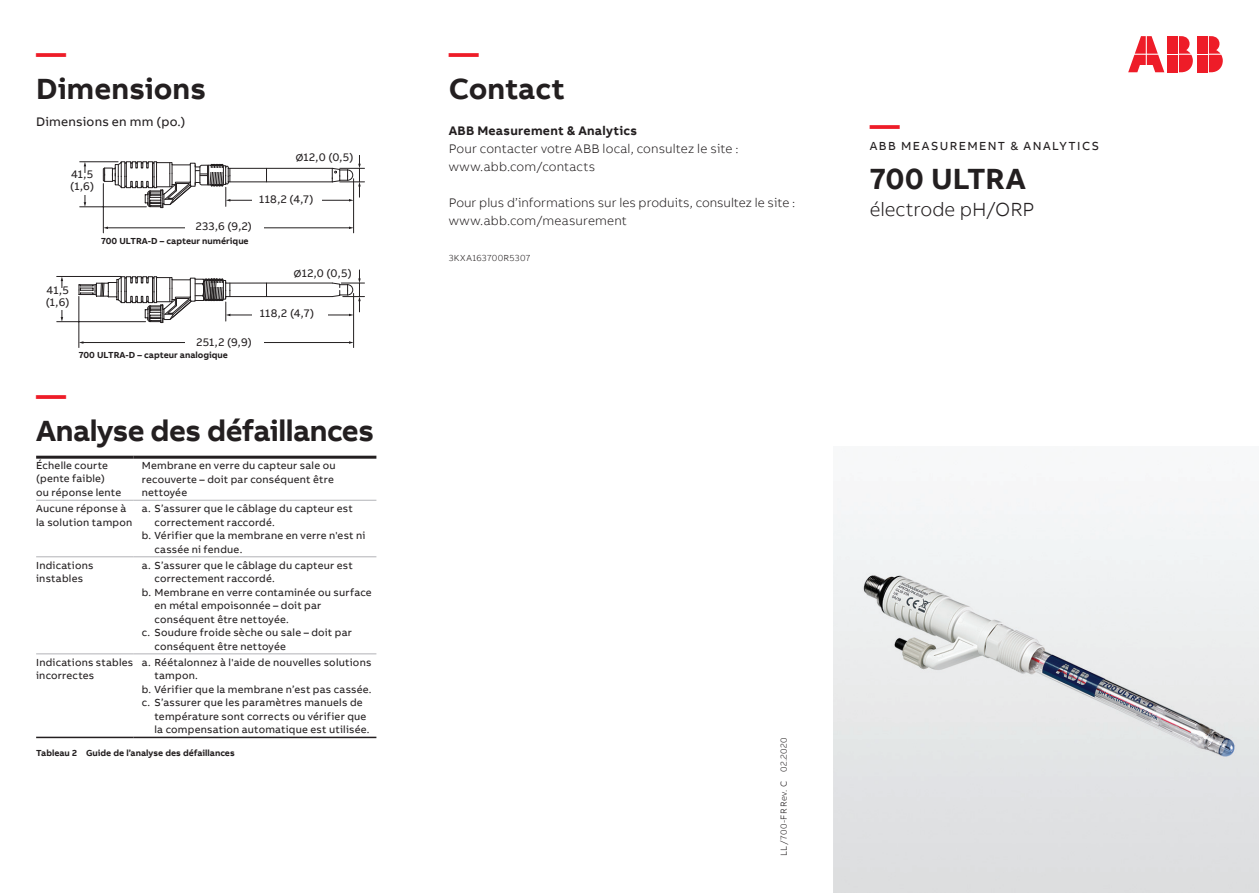
<style>
.page{position:relative;width:1259px;height:893px;background:#fff}
.page>*{position:absolute;margin:0;border:0;box-sizing:border-box;transform-origin:0 0}
.t1{font:700 30px "AB Bvoice";letter-spacing:-.015em;color:#231f20}
.t2{font:700 30px "AB Bvoice";color:#ee1c28}
.t3{font:300 19.5px "AB Bvoice";color:#231f20}
.t4{font:300 12.75px/18px "AB Bvoice";letter-spacing:.005em;color:#231f20}
.t5{font:700 12.75px "AB Bvoice";letter-spacing:.02em;color:#231f20}
.t6{font:12.75px "AB Bvoice";letter-spacing:.015em;color:#231f20}
.t7{font:12px "AB Bvoice";letter-spacing:.125em;color:#231f20}
.t8{font:11.25px/12px "AB Bvoice";letter-spacing:.03em;color:#231f20}
.t9{font:10.5px/13.5px "AB Bvoice";letter-spacing:.02em;color:#231f20}
.t10{font:700 9px "AB Bvoice";color:#231f20}
.t11{font:300 9px "AB Bvoice";letter-spacing:.03em;color:#231f20}
</style>
<div class="page">
<div style="left:1197px;top:36px;width:10px;height:18px;background:#ee1c28"></div>
<div style="left:1197px;top:55px;width:10px;height:17px;background:#ee1c28"></div>
<svg style="left:1209px;top:36px;width:13px;height:36px"></svg>
<svg style="left:1128px;top:36px;width:36px;height:36px"></svg>
<div style="left:1167px;top:36px;width:10px;height:18px;background:#ee1c28"></div>
<div style="left:1167px;top:55px;width:10px;height:17px;background:#ee1c28"></div>
<svg style="left:1179px;top:36px;width:13px;height:36px"></svg>
<hr style="left:36px;top:500px;width:97px;height:1px;background:#b2b3b7">
<hr style="left:133px;top:500px;width:243px;height:1px;background:#b2b3b7">
<hr style="left:36px;top:556px;width:97px;height:1px;background:#b2b3b7">
<hr style="left:133px;top:556px;width:243px;height:1px;background:#b2b3b7">
<hr style="left:36px;top:653px;width:97px;height:1px;background:#b2b3b7">
<hr style="left:133px;top:653px;width:243px;height:1px;background:#b2b3b7">
<hr style="left:36px;top:456px;width:97px;height:3px;background:#231f20">
<hr style="left:133px;top:456px;width:243px;height:3px;background:#231f20">
<hr style="left:36px;top:737px;width:97px;height:1px;background:#231f20">
<hr style="left:133px;top:737px;width:243px;height:1px;background:#231f20">
<hr style="left:353px;top:179px;width:1px;height:54px;background:#231f20">
<hr style="left:80px;top:207px;width:66px;height:1px;background:#231f20">
<hr style="left:80px;top:161px;width:38px;height:1px;background:#231f20">
<hr style="left:103px;top:184px;width:1px;height:49px;background:#231f20">
<hr style="left:107px;top:228px;width:243px;height:1px;background:#231f20">
<hr style="left:85px;top:166px;width:1px;height:37px;background:#231f20">
<svg style="left:102px;top:155px;width:262px;height:53px"></svg>
<hr style="left:353px;top:293px;width:1px;height:55px;background:#231f20">
<hr style="left:57px;top:321px;width:89px;height:1px;background:#231f20">
<hr style="left:57px;top:276px;width:64px;height:1px;background:#231f20">
<hr style="left:79px;top:296px;width:1px;height:52px;background:#231f20">
<hr style="left:83px;top:342px;width:267px;height:1px;background:#231f20">
<hr style="left:62px;top:280px;width:1px;height:38px;background:#231f20">
<svg style="left:79px;top:270px;width:285px;height:53px"></svg>
<div style="left:253px;top:196px;width:69px;height:8px;background:#fff"></div>
<div style="left:253px;top:311px;width:75px;height:8px;background:#fff"></div>
<div style="left:185px;top:222px;width:78px;height:12px;background:#fff"></div>
<div style="left:185px;top:337px;width:78px;height:12px;background:#fff"></div>
<div style="left:79px;top:173px;width:12px;height:21px;background:#fff"></div>
<div style="left:56px;top:288px;width:12px;height:21px;background:#fff"></div>
<img style="left:834px;top:486px;width:425px;height:407px">
<h1 class="t2" style="left:36px;top:34px;width:31px">—</h1>
<h1 class="t1" style="left:36px;top:70px;width:171px">Dimensions</h1>
<p class="t6" style="left:36px;top:114px;width:151px">Dimensions en mm (po.)</p>
<p class="t8" style="left:70px;top:168px;width:25px">41,5 (1,6)</p>
<p class="t8" style="left:196px;top:220px;width:58px">233,6 (9,2)</p>
<p class="t10" style="left:101px;top:235px;width:149px">700 ULTRA-D – capteur numérique</p>
<p class="t8" style="left:295px;top:151px;width:60px">∅12,0 (0,5)</p>
<p class="t8" style="left:259px;top:193px;width:56px">118,2 (4,7)</p>
<p class="t8" style="left:46px;top:284px;width:25px">41,5 (1,6)</p>
<p class="t8" style="left:293px;top:268px;width:60px">∅12,0 (0,5)</p>
<p class="t8" style="left:196px;top:336px;width:57px">251,2 (9,9)</p>
<p class="t10" style="left:79px;top:349px;width:151px">700 ULTRA-D – capteur analogique</p>
<p class="t8" style="left:260px;top:307px;width:56px">118,2 (4,7)</p>
<h1 class="t2" style="left:36px;top:376px;width:31px">—</h1>
<h1 class="t1" style="left:36px;top:412px;width:339px">Analyse des défaillances</h1>
<p class="t9" style="left:36px;top:459px;width:87px">Échelle courte (pente faible)<br>ou réponse lente</p>
<p class="t9" style="left:142px;top:459px;width:195px">Membrane en verre du capteur sale ou recouverte – doit par conséquent être nettoyée</p>
<p class="t9" style="left:36px;top:502px;width:98px">Aucune réponse à la solution tampon</p>
<p class="t9" style="left:142px;top:502px;width:213px">a. S’assurer que le câblage du capteur est</p>
<p class="t9" style="left:154px;top:515px;width:122px">correctement raccordé.</p>
<p class="t9" style="left:142px;top:529px;width:225px">b. Vérifier que la membrane en verre n'est ni</p>
<p class="t9" style="left:154px;top:542px;width:89px">cassée ni fendue.</p>
<p class="t9" style="left:36px;top:558px;width:59px">Indications instables</p>
<p class="t9" style="left:142px;top:558px;width:213px">a. S’assurer que le câblage du capteur est</p>
<p class="t9" style="left:154px;top:572px;width:122px">correctement raccordé.</p>
<p class="t9" style="left:142px;top:585px;width:231px">b. Membrane en verre contaminée ou surface</p>
<p class="t9" style="left:154px;top:599px;width:168px">en métal empoisonnée – doit par</p>
<p class="t9" style="left:154px;top:612px;width:136px">conséquent être nettoyée.</p>
<p class="t9" style="left:142px;top:626px;width:212px">c. Soudure froide sèche ou sale – doit par</p>
<p class="t9" style="left:154px;top:639px;width:133px">conséquent être nettoyée</p>
<p class="t9" style="left:36px;top:655px;width:99px">Indications stables incorrectes</p>
<p class="t9" style="left:142px;top:655px;width:231px">a. Réétalonnez à l'aide de nouvelles solutions</p>
<p class="t9" style="left:154px;top:669px;width:45px">tampon.</p>
<p class="t9" style="left:142px;top:682px;width:231px">b. Vérifier que la membrane n’est pas cassée.</p>
<p class="t9" style="left:142px;top:696px;width:222px">c. S’assurer que les paramètres manuels de</p>
<p class="t9" style="left:154px;top:709px;width:213px">température sont corrects ou vérifier que</p>
<p class="t9" style="left:154px;top:723px;width:217px">la compensation automatique est utilisée.</p>
<p class="t10" style="left:36px;top:747px;width:200px">Tableau 2 Guide de l’analyse des défaillances</p>
<h1 class="t2" style="left:449px;top:34px;width:31px">—</h1>
<h1 class="t1" style="left:449px;top:70px;width:118px">Contact</h1>
<p class="t5" style="left:449px;top:123px;width:190px">ABB Measurement &amp; Analytics</p>
<p class="t4" style="left:449px;top:140px;width:291px">Pour contacter votre ABB local, consultez le site : www.abb.com/contacts</p>
<p class="t4" style="left:449px;top:194px;width:348px">Pour plus d’informations sur les produits, consultez le site : www.abb.com/measurement</p>
<p class="t11" style="left:449px;top:253px;width:83px">3KXA163700R5307</p>
<h1 class="t2" style="left:869px;top:106px;width:31px">—</h1>
<p class="t7" style="left:869px;top:138px;width:231px">ABB MEASUREMENT &amp; ANALYTICS</p>
<h1 class="t1" style="left:869px;top:160px;width:157px">700 ULTRA</h1>
<h2 class="t3" style="left:869px;top:198px;width:166px">électrode pH/ORP</h2>
<p class="t11" style="left:778px;top:856px;width:120px;rotate:-90deg">LL/700-FR Rev. C 02.2020</p>
</div>
